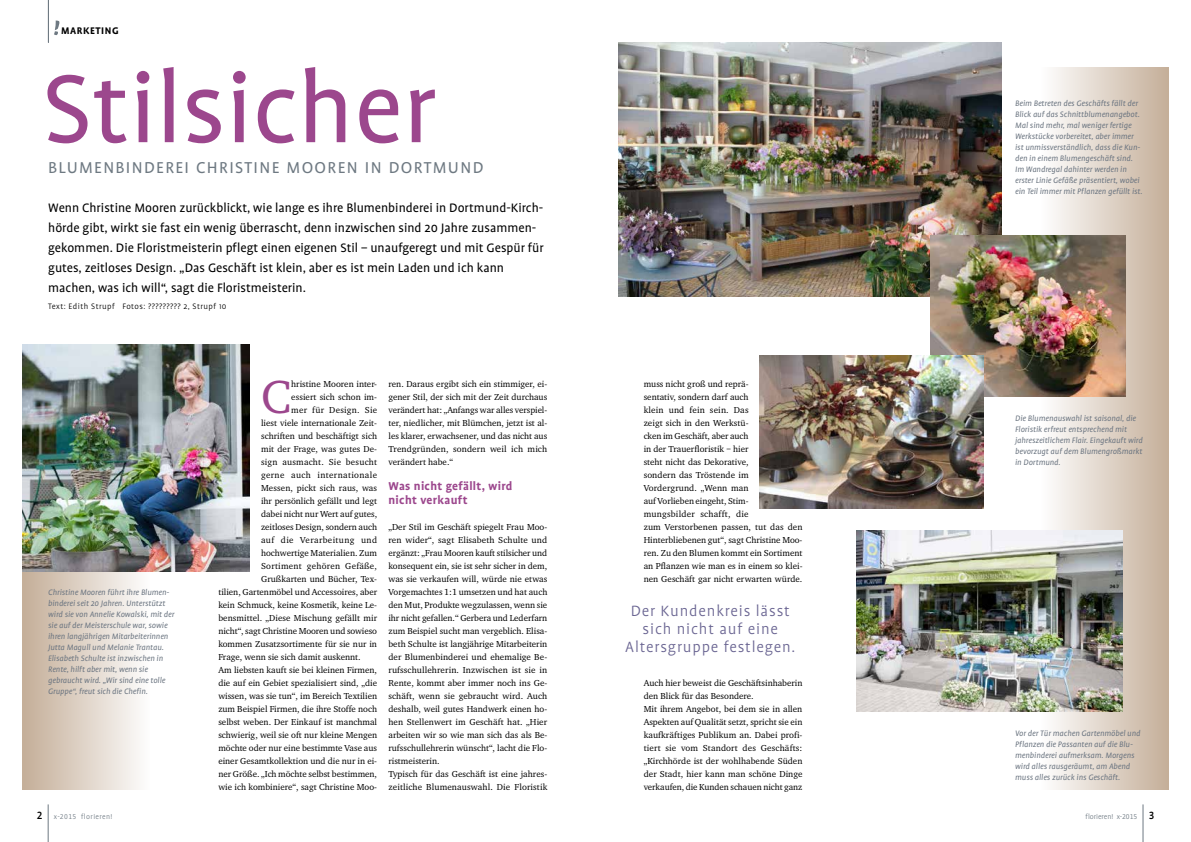
<style>
.page{position:relative;width:1191px;height:842px;background:#fff}
.page>*{position:absolute;margin:0;border:0;box-sizing:border-box;transform-origin:0 0}
.t1{font:110px "UV Profile";color:#9c478d}
.t2{font:48px "UV Charter";color:#9c478d}
.t3{font:18px "UV Profile";letter-spacing:.075em;color:#6e7982}
.t4{font:300 17px/18px "UV Profile";letter-spacing:.05em;color:#6a6592;text-align:center}
.t5{font:14px/20px "UV Profile";color:#000}
.t6{font:700 13px/14px "UV Profile";letter-spacing:.025em;color:#9c478d}
.t7{font:700 11px "UV Profile";letter-spacing:.05em;color:#000}
.t8{font:9px/13px "UV Charter";color:#000}
.t9{font:italic 9px/11px "UV Profile";color:#6a7480}
.t10{font:9px "UV Charter";letter-spacing:.025em;color:#000}
.t11{font:9px "UV Charter";letter-spacing:.04em;color:#000}
.t12{font:300 9px "UV Profile";letter-spacing:.05em;color:#000}
.t13{font:300 8px "UV Profile Tab";letter-spacing:.05em;color:#6e7982}
.t14{font:300 8px "UV Profile Tab";color:#6e7982}
.s1{font-weight:500;font-size:12px;color:#000}
</style>
<div class="page">
<hr style="left:48px;top:804px;width:1px;height:38px;background:#6e7982">
<hr style="left:1142px;top:804px;width:1px;height:38px;background:#6e7982">
<svg style="left:54px;top:21px;width:5px;height:14px"></svg>
<hr style="left:48px;top:0;width:1px;height:43px;background:#6e7982">
<div style="left:23px;top:559px;width:127px;height:231px;background:linear-gradient(to right,#c4ae98,#fcfbfb)"></div>
<div style="left:1040px;top:67px;width:128px;height:723px;background:linear-gradient(to right,#fefefe,#c5af9a)"></div>
<img style="left:23px;top:344px;width:227px;height:227px">
<img style="left:856px;top:530px;width:267px;height:181px">
<img style="left:618px;top:43px;width:383px;height:254px">
<img style="left:930px;top:235px;width:195px;height:162px">
<img style="left:760px;top:356px;width:224px;height:152px">
<p class="t7" style="left:61px;top:25px;width:59px">MARKETING</p>
<h1 class="t1" style="left:43px;top:52px;width:396px">Stilsicher</h1>
<h3 class="t3" style="left:48px;top:158px;width:437px">BLUMENBINDEREI CHRISTINE MOOREN IN DORTMUND</h3>
<p class="t5" style="left:48px;top:198px;width:497px">Wenn Christine Mooren zurückblickt, wie lange es ihre Blumenbinderei in Dortmund-Kirch&shy;hörde gibt, wirkt sie fast ein wenig überrascht, denn inzwischen sind 20 Jahre zusammen&shy;gekommen. Die Floristmeisterin pflegt einen eigenen Stil – unaufgeregt und mit Gespür für gutes, zeitloses Design. „Das Geschäft ist klein, aber es ist mein Laden und ich kann machen, was ich will“, sagt die Floristmeisterin.</p>
<p class="t12" style="left:48px;top:301px;width:180px">Text: Edith Strupf Fotos: ????????? 2, Strupf 10</p>
<p class="t9" style="left:48px;top:587px;width:128px">Christine Mooren führt ihre Blumen&shy;binderei seit 20 Jahren. Unterstützt wird sie von Annelie Kowalski, mit der sie auf der Meisterschule war, sowie ihren langjährigen Mitarbeiterinnen Jutta Magull und Melanie Trantau.<br>Elisabeth Schulte ist inzwischen in Rente, hilft aber mit, wenn sie gebraucht wird. „Wir sind eine tolle Gruppe“, freut sich die Chefin.</p>
<h2 class="t2" style="left:261px;top:367px;width:32px">C</h2>
<p class="t8" style="left:291px;top:377px;width:87px">hristine Mooren inter-</p>
<p class="t8" style="left:291px;top:390px;width:87px">essiert sich schon im-</p>
<p class="t10" style="left:291px;top:404px;width:87px">mer für Design. Sie</p>
<p class="t8" style="left:261px;top:416px;width:117px">liest viele internationale Zeit-</p>
<p class="t8" style="left:261px;top:429px;width:117px">schriften und beschäftigt sich</p>
<p class="t8" style="left:261px;top:442px;width:117px">mit der Frage, was gutes De-</p>
<p class="t10" style="left:261px;top:456px;width:117px">sign ausmacht. Sie besucht</p>
<p class="t11" style="left:261px;top:469px;width:117px">gerne auch internationale</p>
<p class="t8" style="left:261px;top:481px;width:118px">Messen, pickt sich raus, was</p>
<p class="t8" style="left:261px;top:494px;width:118px">ihr persönlich gefällt und legt</p>
<p class="t8" style="left:261px;top:507px;width:118px">dabei nicht nur Wert auf gutes,</p>
<p class="t8" style="left:261px;top:520px;width:117px">zeitloses Design, sondern auch</p>
<p class="t11" style="left:261px;top:534px;width:117px">auf die Verarbeitung und</p>
<p class="t8" style="left:261px;top:546px;width:118px">hochwertige Materialien. Zum</p>
<p class="t10" style="left:261px;top:560px;width:117px">Sortiment gehören Gefäße,</p>
<p class="t8" style="left:261px;top:572px;width:117px">Grußkarten und Bücher, Tex-</p>
<p class="t8" style="left:218px;top:585px;width:160px">tilien, Gartenmöbel und Accessoires, aber</p>
<p class="t8" style="left:218px;top:598px;width:160px">kein Schmuck, keine Kosmetik, keine Le-</p>
<p class="t8" style="left:218px;top:611px;width:160px">bensmittel. „Diese Mischung gefällt mir</p>
<p class="t8" style="left:218px;top:624px;width:160px">nicht“, sagt Christine Mooren und sowieso</p>
<p class="t8" style="left:218px;top:637px;width:160px">kommen Zusatzsortimente für sie nur in</p>
<p class="t8" style="left:218px;top:650px;width:144px">Frage, wenn sie sich damit auskennt.</p>
<p class="t8" style="left:218px;top:663px;width:160px">Am liebsten kauft sie bei kleinen Firmen,</p>
<p class="t8" style="left:218px;top:676px;width:160px">die auf ein Gebiet spezialisiert sind, „die</p>
<p class="t8" style="left:218px;top:689px;width:160px">wissen, was sie tun“, im Bereich Textilien</p>
<p class="t8" style="left:218px;top:702px;width:160px">zum Beispiel Firmen, die ihre Stoffe noch</p>
<p class="t8" style="left:218px;top:715px;width:160px">selbst weben. Der Einkauf ist manchmal</p>
<p class="t8" style="left:218px;top:728px;width:160px">schwierig, weil sie oft nur kleine Mengen</p>
<p class="t8" style="left:218px;top:741px;width:160px">möchte oder nur eine bestimmte Vase aus</p>
<p class="t8" style="left:218px;top:754px;width:160px">einer Gesamtkollektion und die nur in ei-</p>
<p class="t8" style="left:218px;top:767px;width:160px">ner Größe. „Ich möchte selbst bestimmen,</p>
<p class="t8" style="left:218px;top:780px;width:160px">wie ich kombiniere“, sagt Christine Moo-</p>
<p class="t8" style="left:388px;top:377px;width:160px;text-align:justify">ren. Daraus ergibt sich ein stimmiger, ei&shy;gener Stil, der sich mit der Zeit durchaus verändert hat: „Anfangs war alles verspiel&shy;ter, niedlicher, mit Blümchen, jetzt ist al&shy;les klarer, erwachsener, und das nicht aus Trendgründen, sondern weil ich mich verändert habe.“</p>
<h3 class="t6" style="left:388px;top:479px;width:125px">Was nicht gefällt, wird nicht verkauft</h3>
<p class="t8" style="left:388px;top:520px;width:160px">„Der Stil im Geschäft spiegelt Frau Moo&shy;ren wider“, sagt Elisabeth Schulte und ergänzt: „Frau Mooren kauft stilsicher und konsequent ein, sie ist sehr sicher in dem, was sie verkaufen will, würde nie etwas Vorgemachtes 1:1 umsetzen und hat auch den Mut, Produkte wegzulassen, wenn sie ihr nicht gefallen.“ Gerbera und Lederfarn zum Beispiel sucht man vergeblich. Elisa&shy;beth Schulte ist langjährige Mitarbeiterin der Blumenbinderei und ehemalige Be&shy;rufsschullehrerin. Inzwischen ist sie in Rente, kommt aber immer noch ins Ge&shy;schäft, wenn sie gebraucht wird. Auch deshalb, weil gutes Handwerk einen ho&shy;hen Stellenwert im Geschäft hat. „Hier arbeiten wir so wie man sich das als Be&shy;rufsschullehrerin wünscht“, lacht die Flo&shy;ristmeisterin.<br>Typisch für das Geschäft ist eine jahres&shy;zeitliche Blumenauswahl. Die Floristik</p>
<p class="t8" style="left:643px;top:377px;width:160px">muss nicht groß und reprä-<br>sentativ, sondern darf auch<br>klein und fein sein. Das<br>zeigt sich in den Werkstü-<br>cken im Geschäft, aber auch<br>in der Trauerfloristik – hier<br>steht nicht das Dekorative,<br>sondern das Tröstende im<br>Vordergrund. „Wenn man<br>auf Vorlieben eingeht, Stim-<br>mungsbilder schafft, die<br>zum Verstorbenen passen, tut das den<br>Hinterbliebenen gut“, sagt Christine Moo&shy;ren. Zu den Blumen kommt ein Sortiment an Pflanzen wie man es in einem so klei&shy;nen Geschäft gar nicht erwarten würde.</p>
<h3 class="t4" style="left:625px;top:602px;width:171px">Der Kundenkreis lässt sich nicht auf eine<br>Altersgruppe festlegen.</h3>
<p class="t8" style="left:643px;top:676px;width:160px">Auch hier beweist die Geschäftsinhaberin den Blick für das Besondere.<br>Mit ihrem Angebot, bei dem sie in allen Aspekten auf Qualität setzt, spricht sie ein kaufkräftiges Publikum an. Dabei profi&shy;tiert sie vom Standort des Geschäfts: „Kirchhörde ist der wohlhabende Süden der Stadt, hier kann man schöne Dinge verkaufen, die Kunden schauen nicht ganz</p>
<p class="t9" style="left:1015px;top:98px;width:129px">Beim Betreten des Geschäfts fällt der Blick auf das Schnittblumenangebot.<br>Mal sind mehr, mal weniger fertige Werkstücke vorbereitet, aber immer ist unmissverständlich, dass die Kun&shy;den in einem Blumengeschäft sind.<br>Im Wandregal dahinter werden in erster Linie Gefäße präsentiert, wobei ein Teil immer mit Pflanzen gefüllt ist.</p>
<p class="t9" style="left:1015px;top:413px;width:129px">Die Blumenauswahl ist saisonal, die<br>Floristik erfreut entsprechend mit jahreszeitlichem Flair. Eingekauft wird bevorzugt auf dem Blumengroßmarkt in Dortmund.</p>
<p class="t9" style="left:1015px;top:727px;width:127px">Vor der Tür machen Gartenmöbel und Pflanzen die Passanten auf die Blu&shy;menbinderei aufmerksam. Morgens wird alles rausgeräumt, am Abend muss alles zurück ins Geschäft.</p>
<p class="t13" style="left:37px;top:813px;width:77px"><span class="s1">2</span> x-2015 florieren!</p>
<p class="t14" style="left:1085px;top:813px;width:70px">florieren! x-2015 <span class="s1">3</span></p>
</div>
